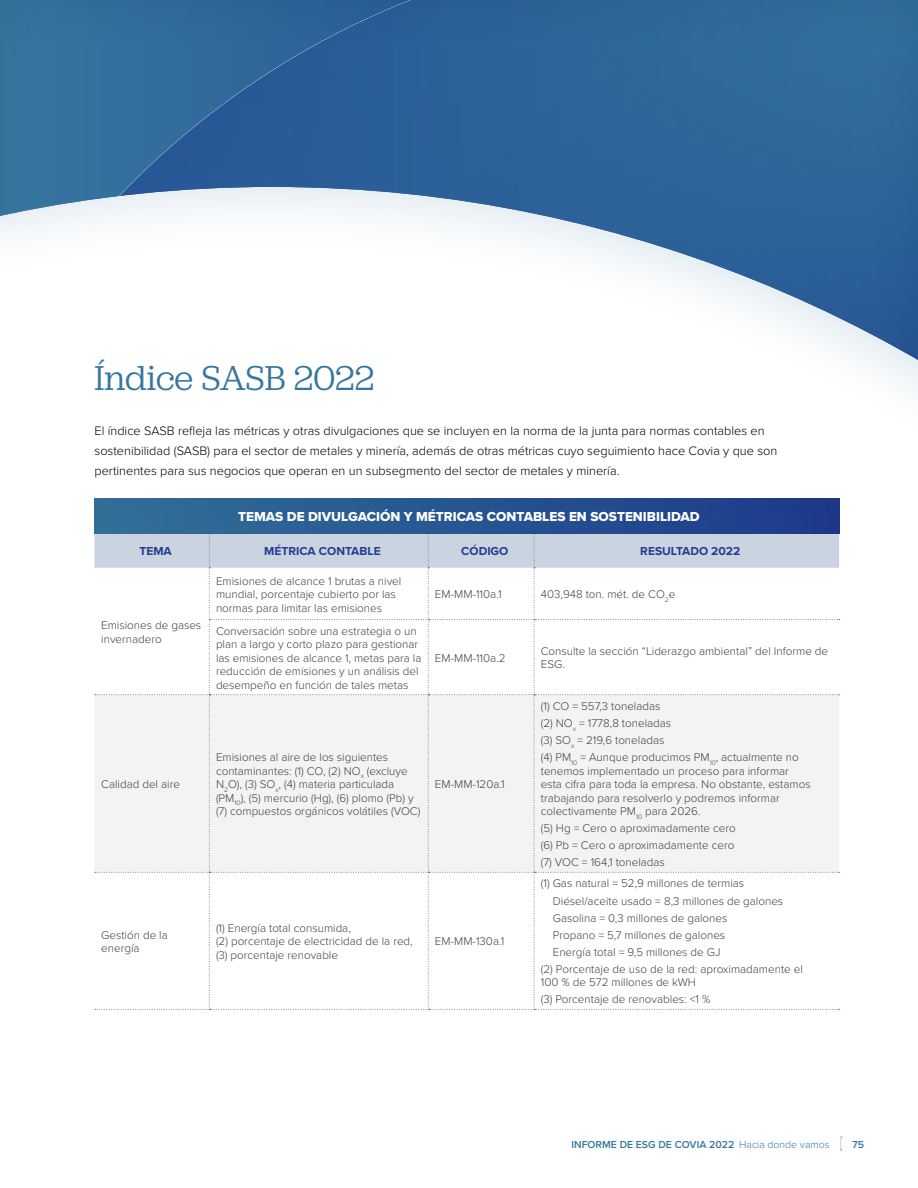
<style>
.page{position:relative;width:918px;height:1188px;background:#fff}
.page>*{position:absolute;margin:0;border:0;box-sizing:border-box;transform-origin:0 0}
.t1{font:36px "Jubilat";color:#37779f}
.Chart_Heading_WHITE{font:13.5px "Proxima Nova Extrabld";color:#fff}
.Body_Copy{font:300 12.75px/20.2px "Proxima Nova";color:#000}
.Chart_Heading{font:700 12px "Proxima Nova";color:#213c91}
.SASB_Chart_Style{font:300 11.7px/13.5px "Proxima Nova";color:#414042}
.t2{font:600 10.5px "Proxima Nova";color:#37779f}
.s1{font-weight:300}
</style>
<div class="page">
<div style="left:0;top:0;width:918px;height:364px;background:#4f759c;opacity:.2"></div>
<div style="left:0;top:176px;width:918px;height:594px;background:#37779f;opacity:.18"></div>
<svg style="left:94px;top:535px;width:746px;height:475px"></svg>
<div style="left:80px;top:487px;width:771px;height:48px;background:#4f759c;opacity:.2"></div>
<svg style="left:840px;top:1137px;width:2px;height:14px"></svg>
<p class="t1" style="left:94px;top:355px;width:282px">Índice SASB 2022</p>
<p class="Body_Copy" style="left:94px;top:420px;width:684px">El índice SASB refleja las métricas y otras divulgaciones que se incluyen en la norma de la junta para normas contables en sostenibilidad (SASB) para el sector de metales y minería, además de otras métricas cuyo seguimiento hace Covia y que son pertinentes para sus negocios que operan en un subsegmento del sector de metales y minería.</p>
<p class="Chart_Heading_WHITE" style="left:238px;top:506px;width:463px">TEMAS DE DIVULGACIÓN Y MÉTRICAS CONTABLES EN SOSTENIBILIDAD</p>
<p class="Chart_Heading" style="left:139px;top:543px;width:34px">TEMA</p>
<p class="Chart_Heading" style="left:264px;top:543px;width:118px">MÉTRICA CONTABLE</p>
<p class="Chart_Heading" style="left:461px;top:543px;width:49px">CÓDIGO</p>
<p class="Chart_Heading" style="left:640px;top:543px;width:102px">RESULTADO 2022</p>
<p class="SASB_Chart_Style" style="left:101px;top:618px;width:102px">Emisiones de gases invernadero</p>
<p class="SASB_Chart_Style" style="left:216px;top:573px;width:187px">Emisiones de alcance 1 brutas a nivel mundial, porcentaje cubierto por las normas para limitar las emisiones</p>
<p class="SASB_Chart_Style" style="left:216px;top:623px;width:207px">Conversación sobre una estrategia o un plan a largo y corto plazo para gestionar las emisiones de alcance 1, metas para la reducción de emisiones y un análisis del desempeño en función de tales metas</p>
<p class="SASB_Chart_Style" style="left:101px;top:777px;width:80px">Calidad del aire</p>
<p class="SASB_Chart_Style" style="left:216px;top:750px;width:206px">Emisiones al aire de los siguientes contaminantes: (1) CO, (2) NO<sub>x</sub> (excluye N<sub>2</sub>O), (3) SO<sub>x</sub>, (4) materia particulada (PM<sub>10</sub>), (5) mercurio (Hg), (6) plomo (Pb) y (7) compuestos orgánicos volátiles (VOC)</p>
<p class="SASB_Chart_Style" style="left:101px;top:927px;width:68px">Gestión de la energía</p>
<p class="SASB_Chart_Style" style="left:216px;top:921px;width:198px">(1) Energía total consumida,<br>(2) porcentaje de electricidad de la red, (3) porcentaje renovable</p>
<p class="SASB_Chart_Style" style="left:435px;top:587px;width:68px">EM-MM-110a.1</p>
<p class="SASB_Chart_Style" style="left:541px;top:587px;width:136px">403,948 ton. mét. de CO<sub>2</sub>e</p>
<p class="SASB_Chart_Style" style="left:435px;top:650px;width:72px">EM-MM-110a.2</p>
<p class="SASB_Chart_Style" style="left:541px;top:644px;width:289px">Consulte la sección “Liderazgo ambiental” del Informe de<br>ESG.</p>
<p class="SASB_Chart_Style" style="left:435px;top:777px;width:71px">EM-MM-120a.1</p>
<p class="SASB_Chart_Style" style="left:435px;top:934px;width:71px">EM-MM-130a.1</p>
<p class="SASB_Chart_Style" style="left:541px;top:699px;width:121px">(1) CO = 557,3 toneladas</p>
<p class="SASB_Chart_Style" style="left:541px;top:716px;width:132px">(2) NO<sub>x</sub> = 1778,8 toneladas</p>
<p class="SASB_Chart_Style" style="left:541px;top:733px;width:125px">(3) SO<sub>x</sub> = 219,6 toneladas</p>
<p class="SASB_Chart_Style" style="left:541px;top:750px;width:271px">(4) PM<sub>10</sub> = Aunque producimos PM<sub>10</sub>, actualmente no tenemos implementado un proceso para informar esta cifra para toda la empresa. No obstante, estamos trabajando para resolverlo y podremos informar colectivamente PM<sub>10</sub> para 2026.</p>
<p class="SASB_Chart_Style" style="left:541px;top:821px;width:197px">(5) Hg = Cero o aproximadamente cero</p>
<p class="SASB_Chart_Style" style="left:541px;top:838px;width:195px">(6) Pb = Cero o aproximadamente cero</p>
<p class="SASB_Chart_Style" style="left:541px;top:855px;width:126px">(7) VOC = 164,1 toneladas</p>
<p class="SASB_Chart_Style" style="left:541px;top:876px;width:205px">(1) Gas natural = 52,9 millones de termias</p>
<p class="SASB_Chart_Style" style="left:553px;top:893px;width:232px">Diésel/aceite usado = 8,3 millones de galones</p>
<p class="SASB_Chart_Style" style="left:553px;top:910px;width:176px">Gasolina = 0,3 millones de galones</p>
<p class="SASB_Chart_Style" style="left:553px;top:927px;width:174px">Propano = 5,7 millones de galones</p>
<p class="SASB_Chart_Style" style="left:553px;top:944px;width:169px">Energía total = 9,5 millones de GJ</p>
<p class="SASB_Chart_Style" style="left:541px;top:962px;width:264px">(2) Porcentaje de uso de la red: aproximadamente el<br>100 % de 572 millones de kWH</p>
<p class="SASB_Chart_Style" style="left:541px;top:992px;width:171px">(3) Porcentaje de renovables: &lt;1 %</p>
<p class="t2" style="left:571px;top:1136px;width:260px">INFORME DE ESG DE COVIA 2022 <span class="s1">Hacia donde vamos</span></p>
<p class="t2" style="left:852px;top:1136px;width:13px">75</p>
</div>
